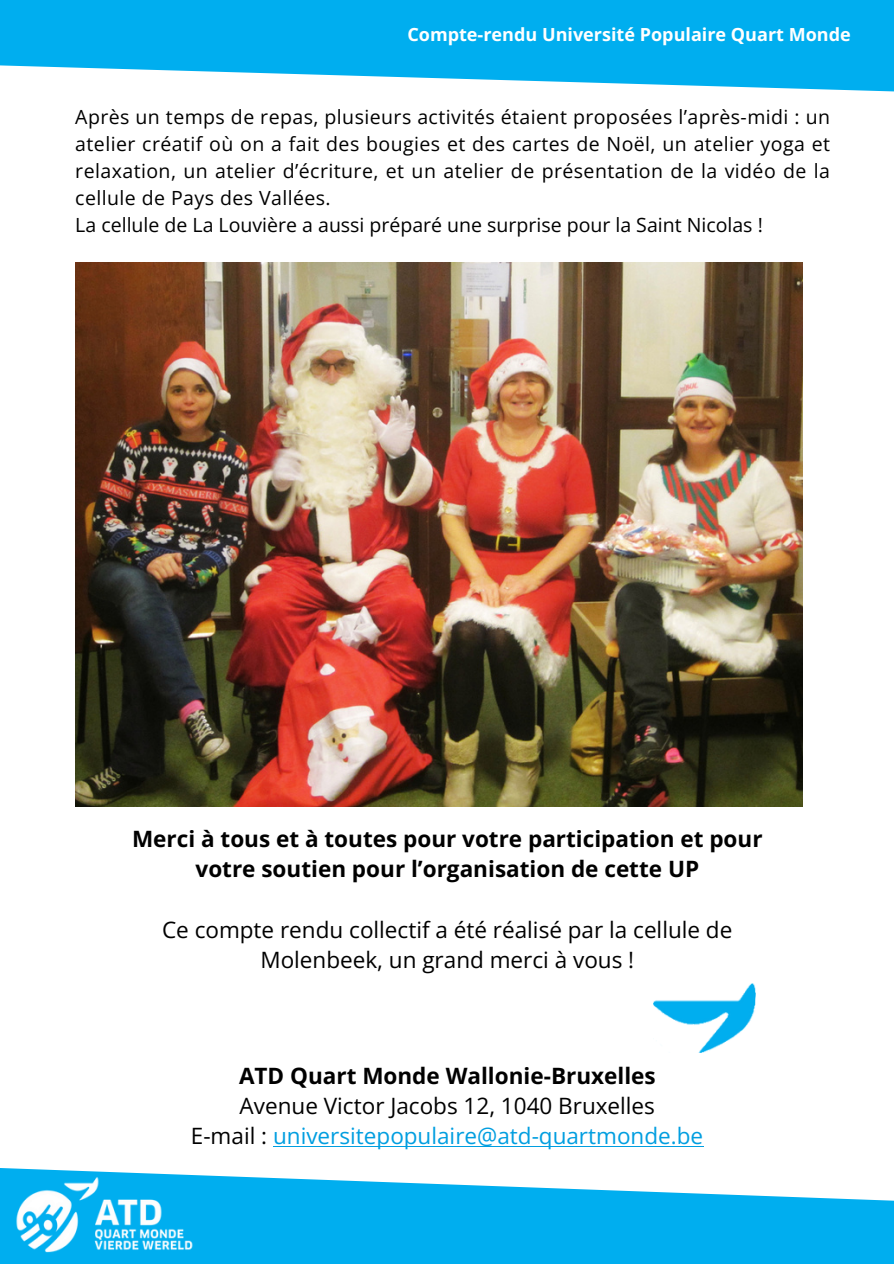
<style>
.page{position:relative;width:894px;height:1264px;background:#fff}
.page>*{position:absolute;margin:0;border:0;box-sizing:border-box;transform-origin:0 0}
.t1{font:700 22.5px/30.5px "Open Sans";color:#000;text-align:center}
.t2{font:22.5px/30.5px "Open Sans";color:#000;text-align:center}
.t3{font:22.5px "Open Sans";color:#009ee0}
.t4{font:19.5px/27px "Open Sans";color:#000;text-align:justify}
.t5{font:700 18px "Open Sans";color:#fff}
.s1{color:#000}
</style>
<div class="page">
<img style="left:653px;top:983px;width:102px;height:69px">
<svg style="left:208px;top:1175px;width:685px;height:88px;background:#25baf1"></svg>
<img style="left:0;top:1168px;width:208px;height:95px">
<svg style="left:0;top:0;width:893px;height:91px;background:#23b9f1"></svg>
<img style="left:75px;top:263px;width:726px;height:543px">
<hr style="left:273px;top:1146px;width:430px;height:1px;background:#009ee0">
<p class="t5" style="left:407px;top:22px;width:445px">Compte-rendu Université Populaire Quart Monde</p>
<p class="t4" style="left:75px;top:102px;width:756px">Après un temps de repas, plusieurs activités étaient proposées l’après-midi : un atelier créatif où on a fait des bougies et des cartes de Noël, un atelier yoga et relaxation, un atelier d’écriture, et un atelier de présentation de la vidéo de la cellule de Pays des Vallées.</p>
<p class="t4" style="left:75px;top:211px;width:688px">La cellule de La Louvière a aussi préparé une surprise pour la Saint Nicolas !</p>
<p class="t1" style="left:132px;top:822px;width:632px">Merci à tous et à toutes pour votre participation et pour votre soutien pour l’organisation de cette UP</p>
<p class="t2" style="left:162px;top:914px;width:571px">Ce compte rendu collectif a été réalisé par la cellule de<br>Molenbeek, un grand merci à vous !</p>
<p class="t1" style="left:239px;top:1059px;width:418px">ATD Quart Monde Wallonie-Bruxelles</p>
<p class="t2" style="left:239px;top:1090px;width:417px">Avenue Victor Jacobs 12, 1040 Bruxelles</p>
<p class="t3" style="left:191px;top:1120px;width:513px"><span class="s1">E-mail :</span> universitepopulaire@atd-quartmonde.be</p>
</div>
